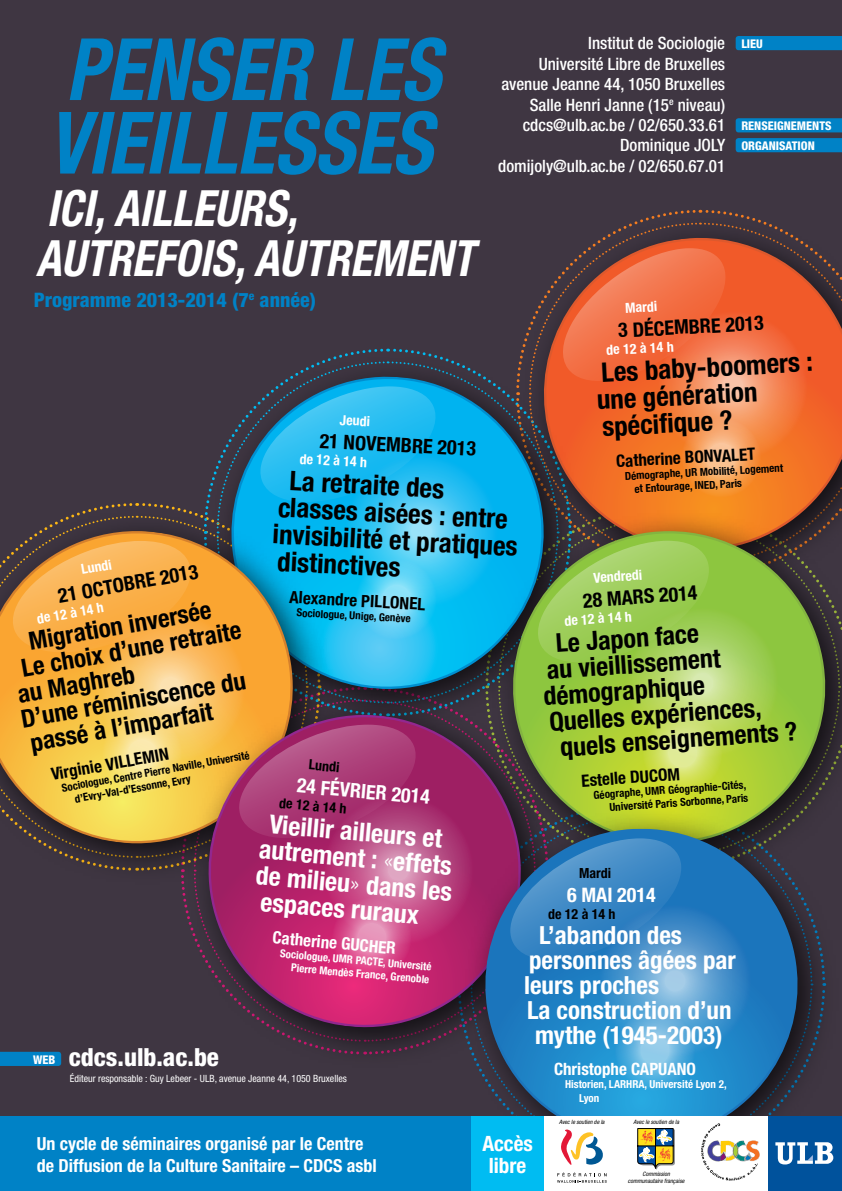
<style>
.page{position:relative;width:842px;height:1191px;background:#3f3642}
.page>*{position:absolute;margin:0;border:0;box-sizing:border-box;transform-origin:0 0}
.t1{font:italic 700 condensed 86.2px/73.5px "Helvetica Neue";color:#0082c6;scale:.9 1}
.t2{font:italic 700 condensed 50px/50px "Helvetica Neue";color:#fff;scale:.9 1}
.t3{font:700 condensed 27px/27px "Helvetica Neue";color:#000}
.t4{font:700 condensed 26px "Helvetica Neue";color:#000}
.t5{font:700 condensed 26px/26px "Helvetica Neue";color:#fff}
.t6{font:700 condensed 25px "Helvetica Neue";color:#000}
.t7{font:700 condensed 25px "Helvetica Neue";color:#fff}
.t8{font:800 condensed 25px "Helvetica Neue";color:#fff}
.t9{font:700 condensed 21.1px/21.1px "Helvetica Neue";color:#fff;text-align:center}
.t10{font:700 condensed 20px "Helvetica Neue";color:#000}
.t11{font:800 condensed 20px "Helvetica Neue";color:#0082c6}
.t12{font:700 condensed 20px "Helvetica Neue";color:#fff}
.t13{font:700 condensed 18px/21.6px "Helvetica Neue";color:#fff}
.t14{font:500 condensed 17px/20.4px "Helvetica Neue";color:#fff;text-align:right}
.t15{font:700 condensed 17px "Helvetica Neue";color:#000}
.t16{font:700 condensed 17px "Helvetica Neue";color:#fff}
.t17{font:700 condensed 14px "Helvetica Neue";color:#fff}
.t18{font:700 condensed 14px "Helvetica Neue";color:#000}
.t19{font:800 condensed 12px/19.8px "Helvetica Neue";color:#fff}
.t20{font:700 condensed 11px/13.2px "Helvetica Neue";color:#000}
.t21{font:700 condensed 11px/13.2px "Helvetica Neue";color:#fff;text-align:right}
.t22{font:condensed 10px "Helvetica Neue";color:#fff}
.t23{font:italic condensed 6px/7px "Helvetica Neue";color:#000;text-align:center}
.t24{font:italic condensed 5.9px "Helvetica Neue";color:#000}
.s1{font-weight:300}
</style>
<div class="page">
<svg style="left:736px;top:36px;width:106px;height:14px"></svg>
<svg style="left:736px;top:118px;width:106px;height:14px"></svg>
<svg style="left:736px;top:138px;width:106px;height:14px"></svg>
<div style="left:470px;top:1116px;width:75px;height:75px;background:#00bcf2"></div>
<div style="left:768px;top:1116px;width:74px;height:75px;background:#00529c"></div>
<div style="left:693px;top:1116px;width:75px;height:75px;background:#fff"></div>
<div style="left:545px;top:1116px;width:74px;height:75px;background:#fff"></div>
<div style="left:618px;top:1116px;width:76px;height:75px;background:#fff"></div>
<img style="left:0;top:209px;width:842px;height:973px">
<div style="left:0;top:1116px;width:470px;height:75px;background:#0082c6"></div>
<h1 class="t1" style="left:47px;top:31px;width:439px">PENSER LES<br>VIEILLESSES</h1>
<h2 class="t2" style="left:36px;top:183px;width:488px">ICI, AILLEURS,<br>AUTREFOIS, AUTREMENT</h2>
<h3 class="t14" style="left:498px;top:33px;width:228px">Institut de Sociologie<br>Université Libre de Bruxelles avenue Jeanne 44, 1050 Bruxelles<br>Salle Henri Janne (15<sup>e</sup> niveau) cdcs@ulb.ac.be / 02/650.33.61<br>Dominique Joly domijoly@ulb.ac.be / 02/650.67.01</h3>
<p class="t19" style="left:741px;top:34px;width:23px">LIEU</p>
<p class="t19" style="left:741px;top:116px;width:92px">RENSEIGNEMENTS<br>ORGANISATION</p>
<h3 class="t11" style="left:34px;top:287px;width:284px">PROGRAMME 2013-2014 (7<sup>E</sup> ANNÉE)</h3>
<p class="t17" style="left:625px;top:299px;width:34px;rotate:-3deg">Mardi</p>
<h3 class="t10" style="left:618px;top:318px;width:147px;rotate:-3deg">3 DÉCEMBRE 2013</h3>
<p class="t17" style="left:606px;top:341px;width:69px;rotate:-3deg">de 12 à 14 h</p>
<h3 class="t3" style="left:595px;top:359px;width:219px;rotate:-3deg">Les baby-boomers : une génération spécifi que ?</h3>
<h3 class="t15" style="left:615px;top:451px;width:141px;rotate:-3deg">Catherine BONVALET</h3>
<p class="t20" style="left:633px;top:469px;width:151px;text-indent:-9px;rotate:-3deg">Démographe, UR Mobilité, Logement et Entourage, INED, Paris</p>
<p class="t17" style="left:340px;top:411px;width:32px;rotate:3deg">Jeudi</p>
<h3 class="t10" style="left:320px;top:428px;width:158px;rotate:3deg">21 NOVEMBRE 2013</h3>
<p class="t17" style="left:300px;top:450px;width:69px;rotate:3deg">de 12 à 14 h</p>
<h3 class="t3" style="left:276px;top:466px;width:247px;text-indent:14px;rotate:3deg">La retraite des classes aisées : entre invisibilité et pratiques distinctives</h3>
<h3 class="t15" style="left:290px;top:586px;width:138px;rotate:3deg">Alexandre PILLONEL</h3>
<p class="t20" style="left:297px;top:606px;width:116px;rotate:3deg">Sociologue, Unige, Genève</p>
<p class="t17" style="left:80px;top:561px;width:32px;rotate:-10deg">Lundi</p>
<h3 class="t10" style="left:56px;top:584px;width:143px;rotate:-10deg">21 OCTOBRE 2013</h3>
<p class="t17" style="left:36px;top:610px;width:69px;rotate:-10deg">de 12 à 14 h</p>
<p class="t17" style="left:593px;top:569px;width:50px;rotate:-4deg">Vendredi</p>
<h3 class="t10" style="left:582px;top:588px;width:116px;rotate:-4deg">28 MARS 2014</h3>
<p class="t17" style="left:564px;top:612px;width:69px;rotate:-4deg">de 12 à 14 h</p>
<h3 class="t4" style="left:555px;top:627px;width:145px;rotate:-4deg">Le Japon face</h3>
<h3 class="t6" style="left:26px;top:626px;width:187px;rotate:-10deg">Migration inversée</h3>
<h3 class="t6" style="left:19px;top:653px;width:224px;rotate:-10deg">Le choix d’une retraite</h3>
<h3 class="t4" style="left:546px;top:654px;width:176px;rotate:-4deg">au vieillissement</h3>
<h3 class="t4" style="left:542px;top:680px;width:163px;rotate:-4deg">démographique</h3>
<h3 class="t4" style="left:548px;top:706px;width:214px;rotate:-4deg">Quelles expériences,</h3>
<h3 class="t6" style="left:15px;top:679px;width:120px;rotate:-10deg">au Maghreb</h3>
<h3 class="t6" style="left:19px;top:704px;width:229px;rotate:-10deg">D’une réminiscence du</h3>
<h3 class="t6" style="left:28px;top:728px;width:186px;rotate:-10deg">passé à l’imparfait</h3>
<h3 class="t4" style="left:559px;top:731px;width:239px;rotate:-4deg">quels enseignements ?</h3>
<h3 class="t15" style="left:581px;top:770px;width:100px;rotate:-4deg">Estelle DUCOM</h3>
<h3 class="t15" style="left:49px;top:764px;width:121px;rotate:-10deg">Virginie VILLEMIN</h3>
<p class="t20" style="left:71px;top:779px;width:181px;text-indent:-11px;rotate:-10deg">Sociologue, Centre Pierre Naville, Université d’Evry-Val-d’Essonne, Evry</p>
<p class="t18" style="left:310px;top:756px;width:32px;rotate:5deg">Lundi</p>
<h3 class="t12" style="left:298px;top:773px;width:135px;rotate:5deg">24 FÉVRIER 2014</h3>
<p class="t20" style="left:593px;top:788px;width:156px;text-align:right;rotate:-4deg">Géographe, UMR Géographie-Cités,<br>Université Paris Sorbonne, Paris</p>
<p class="t18" style="left:280px;top:794px;width:69px;rotate:5deg">de 12 à 14 h</p>
<h3 class="t5" style="left:262px;top:809px;width:198px;text-indent:9px;rotate:5deg">Vieillir ailleurs et autrement : <span class="s1">«</span>effets de milieu<span class="s1">»</span> dans les espaces ruraux</h3>
<h3 class="t16" style="left:273px;top:927px;width:125px;rotate:5deg">Catherine GUCHER</h3>
<p class="t18" style="left:579px;top:864px;width:34px">Mardi</p>
<h3 class="t12" style="left:567px;top:882px;width:90px">6 MAI 2014</h3>
<p class="t18" style="left:548px;top:905px;width:69px">de 12 à 14 h</p>
<h3 class="t7" style="left:539px;top:919px;width:144px">L’abandon des</h3>
<h3 class="t7" style="left:529px;top:944px;width:208px">personnes âgées par</h3>
<h3 class="t7" style="left:524px;top:969px;width:137px">leurs proches</h3>
<h3 class="t7" style="left:527px;top:994px;width:206px">La construction d’un</h3>
<h3 class="t7" style="left:535px;top:1019px;width:189px">mythe (1945-2003)</h3>
<h3 class="t16" style="left:554px;top:1058px;width:143px">Christophe CAPUANO</h3>
<p class="t21" style="left:579px;top:1077px;width:149px;text-align:left;text-indent:-14px">Historien, LARHRA, Université Lyon 2,<br>Lyon</p>
<h3 class="t9" style="left:482px;top:1133px;width:52px">Accès libre</h3>
<p class="t21" style="left:281px;top:946px;width:153px;rotate:5deg">Sociologue, UMR PACTE, Université<br>Pierre Mendès France, Grenoble</p>
<h3 class="t8" style="left:69px;top:1041px;width:152px">CDCS.ULB.AC.BE</h3>
<p class="t19" style="left:33px;top:1049px;width:24px">WEB</p>
<p class="t22" style="left:70px;top:1073px;width:279px">Éditeur responsable : Guy Lebeer - ULB, avenue Jeanne 44, 1050 Bruxelles</p>
<p class="t24" style="left:559px;top:1118px;width:47px">Avec le soutien de la</p>
<p class="t23" style="left:633px;top:1118px;width:47px">Avec le soutien de la</p>
<h3 class="t13" style="left:37px;top:1132px;width:342px">Un cycle de séminaires organisé par le Centre de Diffusion de la Culture Sanitaire – CDCS asbl</h3>
<p class="t23" style="left:628px;top:1170px;width:58px">Commission communautaire française</p>
</div>
